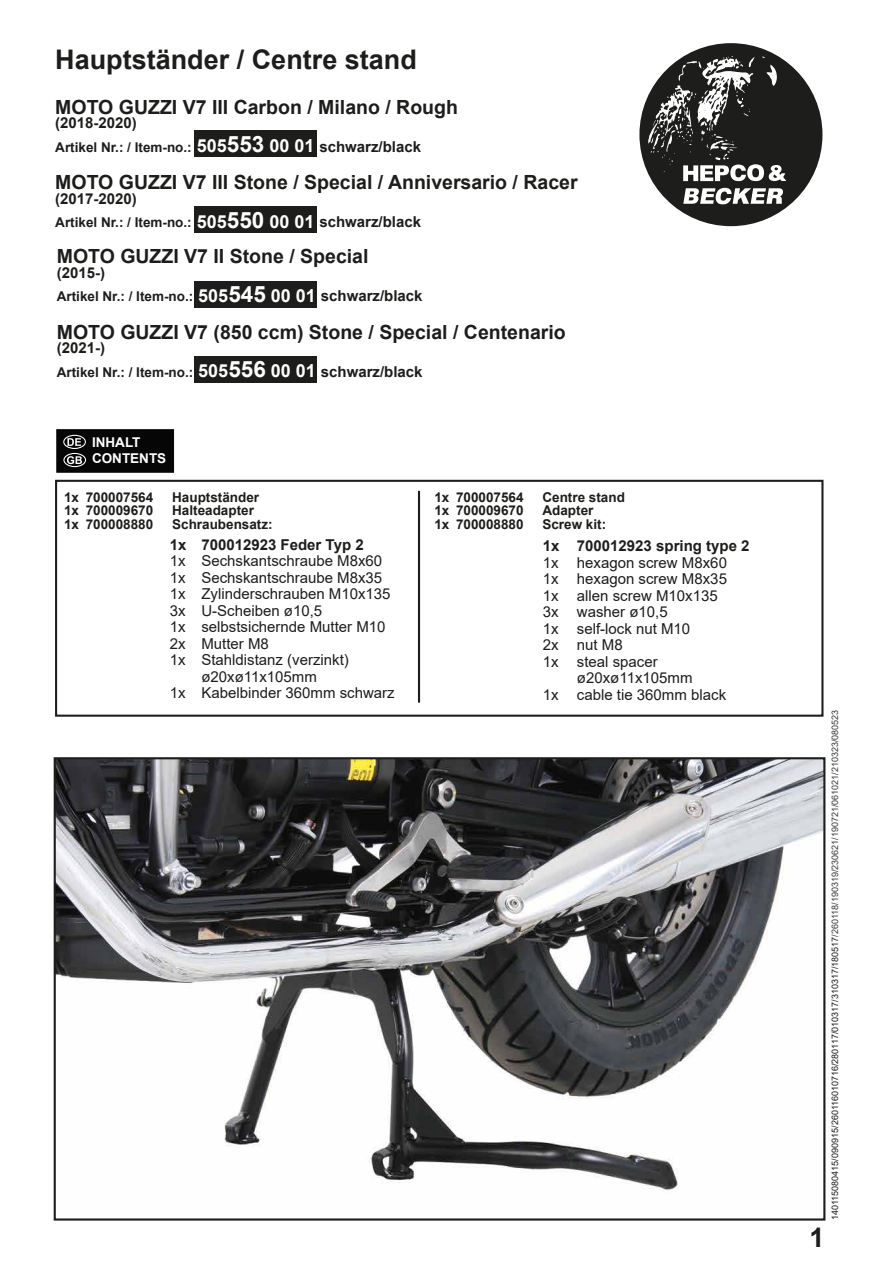
<style>
.page{position:relative;width:893px;height:1263px;background:#fff}
.page>*{position:absolute;margin:0;border:0;box-sizing:border-box;transform-origin:0 0}
.t1{font:700 27px "Arial";color:#1d1d1b}
.t2{font:700 19.5px "Arial";color:#1d1d1b}
.t3{font:15px "Arial";color:#1d1d1b}
.t4{font:700 15px "Arial";color:#1d1d1b}
.t5{font:700 13.5px "Arial";color:#1d1d1b}
.t6{font:700 13.5px/16.2px "Arial";color:#fff}
.t7{font:9px "Arial";color:#1d1d1b}
.s1{font-size:18px;color:#fff}
.s2{font-size:22.5px;color:#fff}
.s3{font-size:15px}
.s4{color:#3b3a38}
</style>
<div class="page">
<hr style="left:418px;top:491px;width:2px;height:212px;background:#1d1d1b">
<div style="left:55px;top:480px;width:768px;height:237px;border:2px solid #1d1d1b"></div>
<img style="left:57px;top:760px;width:765px;height:431px">
<div style="left:54px;top:757px;width:771px;height:463px;border:2px solid #1d1d1b"></div>
<div style="left:639px;top:43px;width:183px;height:183px;background:#1d1d1b;border-radius:50%"></div>
<svg style="left:683px;top:188px;width:100px;height:16px"></svg>
<svg style="left:647px;top:56px;width:139px;height:125px"></svg>
<div style="left:194px;top:281px;width:122px;height:26px;background:#1d1d1b"></div>
<div style="left:194px;top:356px;width:122px;height:27px;background:#1d1d1b"></div>
<div style="left:194px;top:206px;width:122px;height:26px;background:#1d1d1b"></div>
<div style="left:194px;top:131px;width:122px;height:26px;background:#1d1d1b"></div>
<div style="left:56px;top:429px;width:118px;height:43px;background:#070606;border:1px solid #070606"></div>
<svg style="left:67px;top:438px;width:14px;height:8px"></svg>
<div style="left:63px;top:435px;width:23px;height:14px;border:1px solid #fff;border-radius:50%"></div>
<svg style="left:67px;top:456px;width:15px;height:8px"></svg>
<div style="left:63px;top:453px;width:23px;height:14px;border:1px solid #fff;border-radius:50%"></div>
<h1 class="t1" style="left:55px;top:40px;width:363px">Hauptständer / Centre stand</h1>
<h2 class="t2" style="left:55px;top:93px;width:404px">MOTO GUZZI V7 III Carbon / Milano / Rough</h2>
<p class="t4" style="left:55px;top:112px;width:83px">(2018-2020)</p>
<p class="t5" style="left:55px;top:137px;width:367px">Artikel Nr.: / Item-no.: <span class="s1">505</span><span class="s2">553</span> <span class="s1">00 01</span> <span class="s3">schwarz/black</span></p>
<h2 class="t2" style="left:55px;top:169px;width:524px">MOTO GUZZI V7 III Stone / Special / Anniversario / Racer</h2>
<p class="t4" style="left:55px;top:188px;width:83px">(2017-2020)</p>
<p class="t5" style="left:55px;top:213px;width:367px">Artikel Nr.: / Item-no.: <span class="s1">505</span><span class="s2">550</span> <span class="s1">00 01</span> <span class="s3">schwarz/black</span></p>
<h2 class="t2" style="left:57px;top:243px;width:313px">MOTO GUZZI V7 II Stone / Special</h2>
<p class="t4" style="left:57px;top:262px;width:50px">(2015-)</p>
<p class="t5" style="left:57px;top:287px;width:367px">Artikel Nr.: / Item-no.: <span class="s1">505</span><span class="s2">545</span> <span class="s1">00 01</span> <span class="s3">schwarz/black</span></p>
<h2 class="t2" style="left:57px;top:318px;width:510px">MOTO GUZZI V7 (850 ccm) Stone / Special / Centenario</h2>
<p class="t4" style="left:57px;top:337px;width:50px">(2021-)</p>
<p class="t5" style="left:57px;top:362px;width:367px">Artikel Nr.: / Item-no.: <span class="s1">505</span><span class="s2">556</span> <span class="s1">00 01</span> <span class="s3">schwarz/black</span></p>
<p class="t6" style="left:92px;top:434px;width:76px">INHALT<br>CONTENTS</p>
<p class="t5" style="left:64px;top:487px;width:91px">1x 700007564</p>
<p class="t5" style="left:172px;top:487px;width:89px">Hauptständer</p>
<p class="t5" style="left:64px;top:501px;width:91px">1x 700009670</p>
<p class="t5" style="left:172px;top:501px;width:83px">Halteadapter</p>
<p class="t5" style="left:64px;top:514px;width:91px">1x 700008880</p>
<p class="t5" style="left:172px;top:514px;width:102px">Schraubensatz:</p>
<p class="t4" style="left:170px;top:534px;width:195px">1x 700012923 Feder Typ 2</p>
<p class="t3" style="left:170px;top:551px;width:214px">1x Sechskantschraube M8x60</p>
<p class="t3" style="left:170px;top:567px;width:214px">1x Sechskantschraube M8x35</p>
<p class="t3" style="left:170px;top:584px;width:222px">1x Zylinderschrauben M10x135</p>
<p class="t3" style="left:170px;top:600px;width:154px">3x U-Scheiben ø10,5</p>
<p class="t3" style="left:170px;top:617px;width:217px">1x selbstsichernde Mutter M10</p>
<p class="t3" style="left:170px;top:633px;width:101px">2x Mutter M8</p>
<p class="t3" style="left:170px;top:650px;width:181px">1x Stahldistanz (verzinkt)</p>
<p class="t3" style="left:201px;top:666px;width:117px">ø20xø11x105mm</p>
<p class="t3" style="left:170px;top:683px;width:226px">1x Kabelbinder 360mm schwarz</p>
<p class="t5" style="left:434px;top:488px;width:91px">1x 700007564</p>
<p class="t5" style="left:542px;top:488px;width:84px">Centre stand</p>
<p class="t5" style="left:434px;top:501px;width:91px">1x 700009670</p>
<p class="t5" style="left:542px;top:501px;width:53px">Adapter</p>
<p class="t5" style="left:434px;top:515px;width:91px">1x 700008880</p>
<p class="t5" style="left:542px;top:515px;width:65px">Screw kit:</p>
<p class="t4" style="left:543px;top:535px;width:208px">1x 700012923 spring type 2</p>
<p class="t3" style="left:543px;top:552px;width:186px">1x hexagon screw M8x60</p>
<p class="t3" style="left:543px;top:568px;width:186px">1x hexagon screw M8x35</p>
<p class="t3" style="left:543px;top:585px;width:177px">1x allen screw M10x135</p>
<p class="t3" style="left:543px;top:601px;width:126px">3x washer ø10,5</p>
<p class="t3" style="left:543px;top:618px;width:149px">1x self-lock nut M10</p>
<p class="t3" style="left:543px;top:634px;width:81px">2x nut M8</p>
<p class="t3" style="left:543px;top:651px;width:116px">1x steal spacer</p>
<p class="t3" style="left:577px;top:667px;width:117px">ø20xø11x105mm</p>
<p class="t3" style="left:543px;top:684px;width:185px">1x cable tie 360mm black</p>
<h1 class="t1" style="left:809px;top:1218px;width:17px">1</h1>
<p class="t7" style="left:829px;top:1220px;width:512px;rotate:-90deg">140115080415/090915/260116010716/280117/010317/310317/180517<span class="s4">/260118/190319/230621/190721/061021/210323/080523</span></p>
</div>
